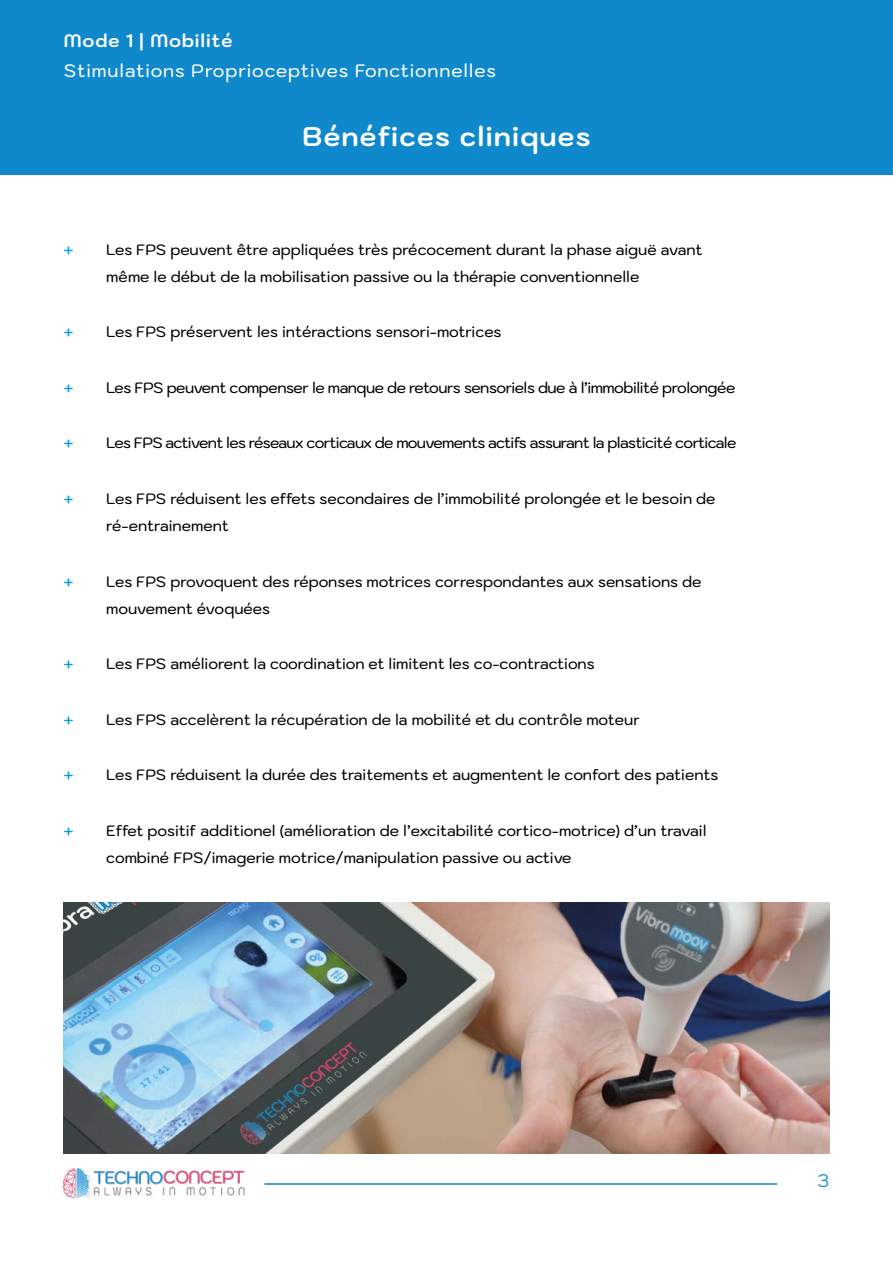
<style>
.page{position:relative;width:893px;height:1263px;background:#fff}
.page>*{position:absolute;margin:0;border:0;box-sizing:border-box;transform-origin:0 0}
.t1{font:700 27px "Kodchasan";letter-spacing:.05em;color:#fff}
.t2{font:18.15px "Kodchasan";color:#0e8acb}
.t3{font:500 18px "Kodchasan";letter-spacing:.05em;color:#fff}
.t4{font:700 18px "Kodchasan";letter-spacing:.05em;color:#fff}
.t5{font:500 18px "Kodchasan";color:#009fe3}
.t6{font:500 15px/27px "Kodchasan";color:#000}
.t7{font:500 15px "Kodchasan";letter-spacing:-.04em;color:#000}
.t8{font:500 15px "Kodchasan";letter-spacing:-.03em;color:#000}
</style>
<div class="page">
<img style="left:64px;top:1169px;width:181px;height:30px">
<hr style="left:264px;top:1183px;width:513px;height:2px;background:#0f89cb">
<div style="left:0;top:0;width:893px;height:174px;background:#0f89cb"></div>
<img style="left:64px;top:903px;width:765px;height:250px">
<p class="t4" style="left:64px;top:30px;width:170px">Mode 1 | Mobilité</p>
<p class="t3" style="left:64px;top:60px;width:434px">Stimulations Proprioceptives Fonctionnelles</p>
<h1 class="t1" style="left:303px;top:120px;width:289px">Bénéfices cliniques</h1>
<p class="t5" style="left:64px;top:238px;width:11px">+</p>
<p class="t6" style="left:106px;top:236px;width:598px">Les FPS peuvent être appliquées très précocement durant la phase aiguë avant même le début de la mobilisation passive ou la thérapie conventionnelle</p>
<p class="t5" style="left:64px;top:320px;width:11px">+</p>
<p class="t6" style="left:106px;top:319px;width:397px">Les FPS préservent les intéractions sensori-motrices</p>
<p class="t5" style="left:64px;top:376px;width:11px">+</p>
<p class="t8" style="left:106px;top:379px;width:631px">Les FPS peuvent compenser le manque de retours sensoriels due à l’immobilité prolongée</p>
<p class="t5" style="left:64px;top:432px;width:11px">+</p>
<p class="t7" style="left:106px;top:434px;width:631px">Les FPS activent les réseaux corticaux de mouvements actifs assurant la plasticité corticale</p>
<p class="t5" style="left:64px;top:487px;width:11px">+</p>
<p class="t6" style="left:106px;top:485px;width:611px">Les FPS réduisent les effets secondaires de l’immobilité prolongée et le besoin de ré-entrainement</p>
<p class="t5" style="left:64px;top:570px;width:11px">+</p>
<p class="t6" style="left:106px;top:568px;width:597px">Les FPS provoquent des réponses motrices correspondantes aux sensations de mouvement évoquées</p>
<p class="t5" style="left:64px;top:652px;width:11px">+</p>
<p class="t6" style="left:106px;top:650px;width:490px">Les FPS améliorent la coordination et limitent les co-contractions</p>
<p class="t5" style="left:64px;top:708px;width:11px">+</p>
<p class="t6" style="left:106px;top:706px;width:535px">Les FPS accelèrent la récupération de la mobilité et du contrôle moteur</p>
<p class="t5" style="left:64px;top:763px;width:11px">+</p>
<p class="t6" style="left:106px;top:761px;width:614px">Les FPS réduisent la durée des traitements et augmentent le confort des patients</p>
<p class="t5" style="left:64px;top:819px;width:11px">+</p>
<p class="t6" style="left:106px;top:817px;width:602px">Effet positif additionel (amélioration de l’excitabilité cortico-motrice) d’un travail combiné FPS/imagerie motrice/manipulation passive ou active</p>
<p class="t2" style="left:817px;top:1170px;width:13px">3</p>
</div>
